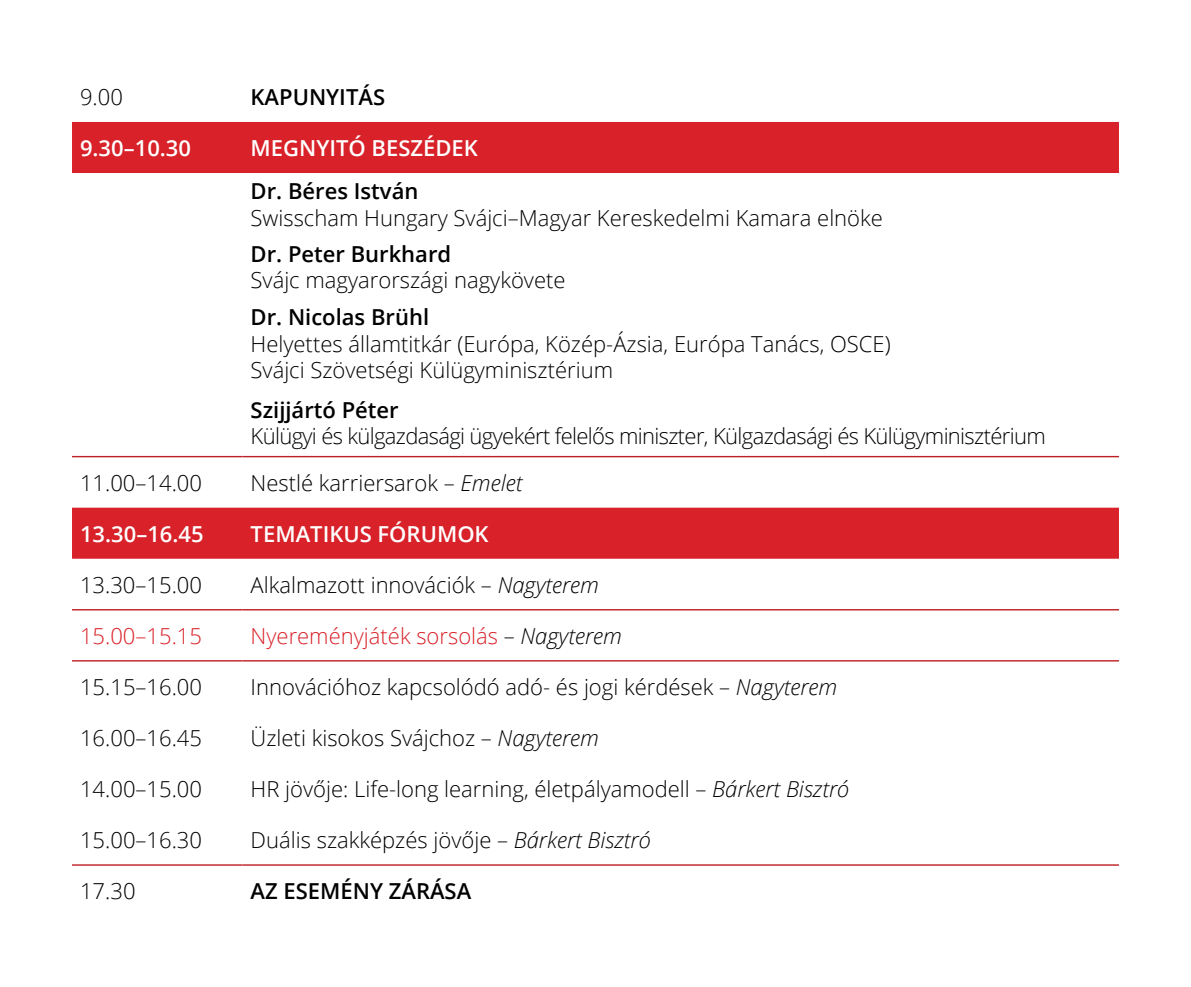
<style>
.page{position:relative;width:1191px;height:987px;background:#fff}
.page>*{position:absolute;margin:0;border:0;box-sizing:border-box;transform-origin:0 0}
.t1{font:300 22px/26.4px "Open Sans";color:#000}
.t2{font:600 22px "Open Sans";color:#000}
.t3{font:300 22px "Open Sans";letter-spacing:-.03em;color:#000}
.t4{font:600 22px "Open Sans";color:#fff}
.t5{font:300 22px "Open Sans";color:#d82128}
.s1{font-style:italic}
.s2{color:#000}
.s3{font-style:italic;color:#000}
</style>
<div class="page">
<div style="left:72px;top:122px;width:1047px;height:51px;background:#d82128"></div>
<div style="left:72px;top:507px;width:1047px;height:51px;background:#d82128"></div>
<hr style="left:72px;top:456px;width:170px;height:1px;background:#bd2025">
<hr style="left:242px;top:456px;width:877px;height:1px;background:#bd2025">
<hr style="left:72px;top:864px;width:170px;height:1px;background:#bd2025">
<hr style="left:242px;top:864px;width:877px;height:1px;background:#bd2025">
<hr style="left:72px;top:609px;width:170px;height:1px;background:#bd2025">
<hr style="left:242px;top:609px;width:877px;height:1px;background:#bd2025">
<hr style="left:72px;top:660px;width:170px;height:1px;background:#bd2025">
<hr style="left:242px;top:660px;width:877px;height:1px;background:#bd2025">
<p class="t1" style="left:80px;top:83px;width:44px">9.00</p>
<p class="t2" style="left:250px;top:82px;width:136px">KAPUNYITÁS</p>
<p class="t4" style="left:80px;top:133px;width:113px">9.30–10.30</p>
<p class="t4" style="left:250px;top:133px;width:229px">MEGNYITÓ BESZÉDEK</p>
<p class="t2" style="left:250px;top:176px;width:169px">Dr. Béres István</p>
<p class="t1" style="left:250px;top:204px;width:634px">Swisscham Hungary Svájci–Magyar Kereskedelmi Kamara elnöke</p>
<p class="t2" style="left:250px;top:239px;width:202px">Dr. Peter Burkhard</p>
<p class="t1" style="left:250px;top:266px;width:316px">Svájc magyarországi nagykövete</p>
<p class="t2" style="left:250px;top:302px;width:180px">Dr. Nicolas Brühl</p>
<p class="t1" style="left:250px;top:330px;width:641px">Helyettes államtitkár (Európa, Közép-Ázsia, Európa Tanács, OSCE)<br>Svájci Szövetségi Külügyminisztérium</p>
<p class="t2" style="left:251px;top:395px;width:150px">Szijjártó Péter</p>
<p class="t3" style="left:251px;top:421px;width:796px">Külügyi és külgazdasági ügyekért felelős miniszter, Külgazdasági és Külügyminisztérium</p>
<p class="t1" style="left:80px;top:469px;width:123px">11.00–14.00</p>
<p class="t1" style="left:251px;top:469px;width:273px">Nestlé karriersarok – <span class="s1">Emelet</span></p>
<p class="t4" style="left:80px;top:518px;width:125px">13.30–16.45</p>
<p class="t4" style="left:251px;top:518px;width:240px">TEMATIKUS FÓRUMOK</p>
<p class="t1" style="left:80px;top:571px;width:123px">13.30–15.00</p>
<p class="t1" style="left:251px;top:571px;width:350px">Alkalmazott innovációk – <span class="s1">Nagyterem</span></p>
<p class="t5" style="left:80px;top:620px;width:123px">15.00–15.15</p>
<p class="t5" style="left:251px;top:620px;width:373px">Nyereményjáték sorsolás <span class="s2">–</span> <span class="s3">Nagyterem</span></p>
<p class="t1" style="left:80px;top:673px;width:123px">15.15–16.00</p>
<p class="t1" style="left:251px;top:673px;width:588px">Innovációhoz kapcsolódó adó- és jogi kérdések – <span class="s1">Nagyterem</span></p>
<p class="t1" style="left:80px;top:724px;width:123px">16.00–16.45</p>
<p class="t1" style="left:251px;top:724px;width:350px">Üzleti kisokos Svájchoz – <span class="s1">Nagyterem</span></p>
<p class="t1" style="left:80px;top:775px;width:123px">14.00–15.00</p>
<p class="t1" style="left:251px;top:775px;width:600px">HR jövője: Life-long learning, életpályamodell – <span class="s1">Bárkert Bisztró</span></p>
<p class="t1" style="left:80px;top:826px;width:123px">15.00–16.30</p>
<p class="t1" style="left:251px;top:826px;width:401px">Duális szakképzés jövője – <span class="s1">Bárkert Bisztró</span></p>
<p class="t1" style="left:80px;top:877px;width:57px">17.30</p>
<p class="t2" style="left:251px;top:875px;width:222px">AZ ESEMÉNY ZÁRÁSA</p>
</div>
